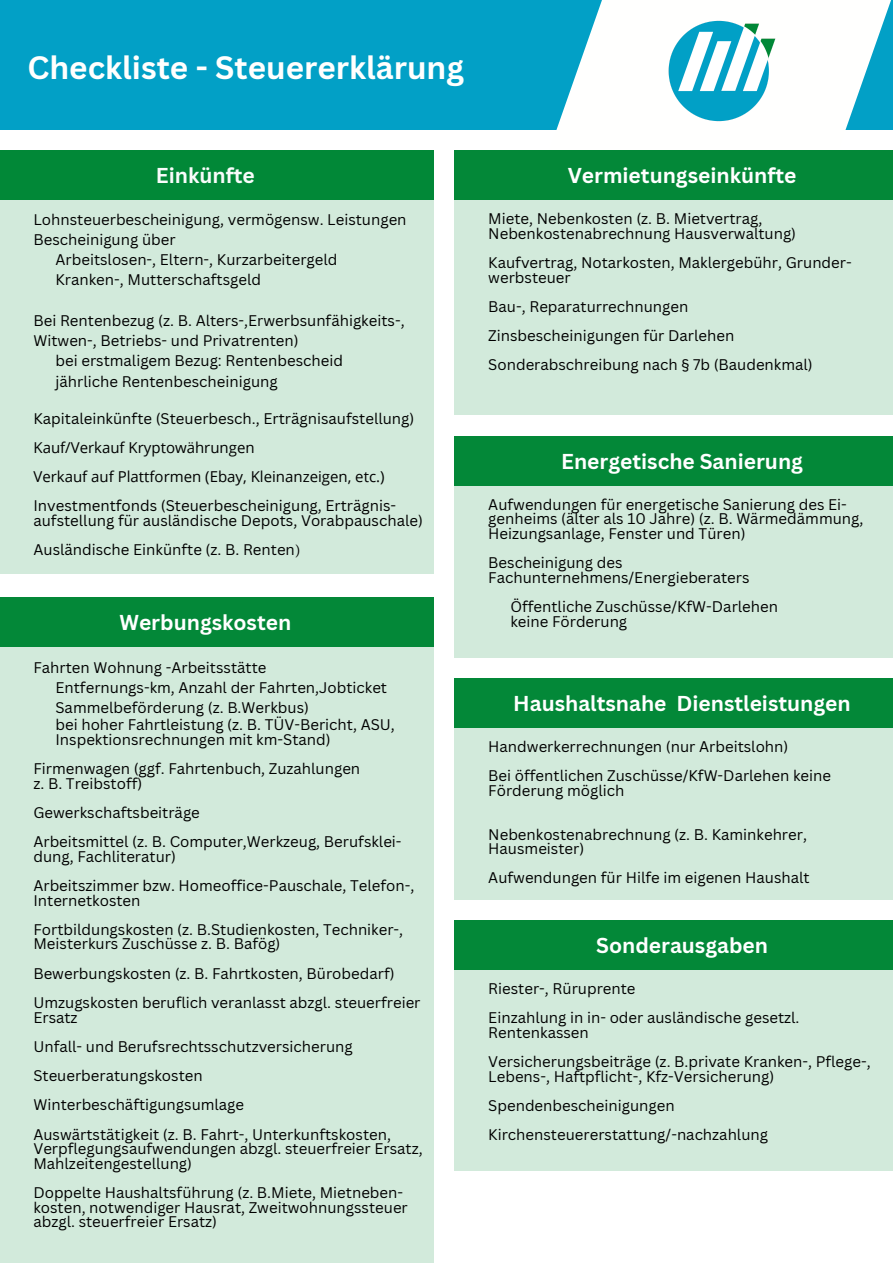
<style>
.page{position:relative;width:893px;height:1264px;background:#fff}
.page>*{position:absolute;margin:0;border:0;box-sizing:border-box;transform-origin:0 0}
.t1{font:700 31.5px "Canva Sans";color:#fffffe}
.t2{font:700 21px "Canva Sans";color:#fff}
.t3{font:700 21px "Canva Sans";color:#f9fcfb}
.t4{font:15px/29.2px "Canva Sans";color:#000}
.t5{font:15px/29.2px "Open Sans";color:#000}
.s1{font-family:"Minion Pro"}
</style>
<div class="page">
<div style="left:0;top:150px;width:434px;height:50px;background:#018837"></div>
<div style="left:0;top:200px;width:434px;height:373px;background:#d2eadb"></div>
<div style="left:0;top:597px;width:434px;height:49px;background:#038838"></div>
<div style="left:0;top:644px;width:434px;height:618px;background:#d2eadb"></div>
<div style="left:454px;top:436px;width:438px;height:49px;background:#038838"></div>
<div style="left:454px;top:485px;width:438px;height:172px;background:#d2eadb"></div>
<div style="left:454px;top:678px;width:438px;height:49px;background:#038838"></div>
<div style="left:454px;top:727px;width:438px;height:172px;background:#d2eadb"></div>
<div style="left:454px;top:920px;width:438px;height:49px;background:#038838"></div>
<div style="left:454px;top:969px;width:438px;height:201px;background:#d2eadb"></div>
<div style="left:0;top:0;width:892px;height:129px;background:#02a0c6"></div>
<svg style="left:464px;top:0;width:428px;height:130px;fill:#fffffe"></svg>
<div style="left:454px;top:150px;width:438px;height:50px;background:#038838"></div>
<div style="left:454px;top:200px;width:438px;height:214px;background:#d2eadb"></div>
<img style="left:667px;top:16px;width:109px;height:109px">
<h1 class="t1" style="left:27px;top:45px;width:438px">Checkliste - Steuererklärung</h1>
<h2 class="t3" style="left:156px;top:161px;width:100px">Einkünfte</h2>
<p class="t4" style="left:33px;top:204px;width:374px">Lohnsteuerbescheinigung, vermögensw. Leistungen</p>
<p class="t4" style="left:33px;top:224px;width:144px">Bescheinigung über</p>
<p class="t4" style="left:55px;top:245px;width:283px">Arbeitslosen-, Eltern-, Kurzarbeitergeld</p>
<p class="t4" style="left:55px;top:265px;width:207px">Kranken-, Mutterschaftsgeld</p>
<p class="t4" style="left:33px;top:305px;width:372px">Bei Rentenbezug (z. B. Alters-,Erwerbsunfähigkeits-,</p>
<p class="t4" style="left:33px;top:325px;width:267px">Witwen-, Betriebs- und Privatrenten)</p>
<p class="t4" style="left:55px;top:346px;width:289px">bei erstmaligem Bezug: Rentenbescheid</p>
<p class="t4" style="left:55px;top:366px;width:224px">jährliche Rentenbescheinigung</p>
<p class="t4" style="left:33px;top:403px;width:382px">Kapitaleinkünfte (Steuerbesch., Erträgnisaufstellung)</p>
<p class="t5" style="left:33px;top:432px;width:352px">Kauf/Verkauf Kryptowährungen<br>Verkauf auf Plattformen (Ebay, Kleinanzeigen, etc.)</p>
<p class="t4" style="left:33px;top:498px;width:391px;line-height:14.5px">Investmentfonds (Steuerbescheinigung, Erträgnis&shy;aufstellung für ausländische Depots, Vorabpauschale)</p>
<p class="t4" style="left:33px;top:535px;width:268px">Ausländische Einkünfte (z. B. Renten<span class="s1">)</span></p>
<h2 class="t2" style="left:119px;top:607px;width:173px">Werbungskosten</h2>
<p class="t4" style="left:55px;top:657px;width:333px;line-height:20.2px;text-indent:-22px">Fahrten Wohnung -Arbeitsstätte<br>Entfernungs-km, Anzahl der Fahrten,Jobticket<br>Sammelbeförderung (z. B.Werkbus)</p>
<p class="t4" style="left:55px;top:717px;width:341px;line-height:14.5px">bei hoher Fahrtleistung (z. B. TÜV-Bericht, ASU,<br>Inspektionsrechnungen mit km-Stand)</p>
<p class="t4" style="left:33px;top:761px;width:328px;line-height:14.5px">Firmenwagen (ggf. Fahrtenbuch, Zuzahlungen z. B. Treibstoff)</p>
<p class="t4" style="left:33px;top:797px;width:370px">Gewerkschaftsbeiträge<br>Arbeitsmittel (z. B. Computer,Werkzeug, Berufsklei-</p>
<p class="t4" style="left:33px;top:841px;width:382px">dung, Fachliteratur)<br>Arbeitszimmer bzw. Homeoffice-Pauschale, Telefon-,</p>
<p class="t4" style="left:33px;top:885px;width:371px">Internetkosten<br>Fortbildungskosten (z. B.Studienkosten, Techniker-,</p>
<p class="t4" style="left:33px;top:929px;width:388px">Meisterkurs Zuschüsse z. B. Bafög)<br>Bewerbungskosten (z. B. Fahrtkosten, Bürobedarf)<br>Umzugskosten beruflich veranlasst abzgl. steuerfreier</p>
<p class="t4" style="left:33px;top:1002px;width:359px">Ersatz<br>Unfall- und Berufsrechtsschutzversicherung Steuerberatungskosten Winterbeschäftigungsumlage<br>Auswärtstätigkeit (z. B. Fahrt-, Unterkunftskosten,</p>
<p class="t4" style="left:33px;top:1141px;width:391px;line-height:14.5px">Verpflegungsaufwendungen abzgl. steuerfreier Ersatz,<br>Mahlzeitengestellung)</p>
<p class="t4" style="left:33px;top:1184px;width:376px;line-height:14.5px">Doppelte Haushaltsführung (z. B.Miete, Mietneben&shy;kosten, notwendiger Hausrat, Zweitwohnungssteuer abzgl. steuerfreier Ersatz)</p>
<h2 class="t2" style="left:567px;top:161px;width:230px">Vermietungseinkünfte</h2>
<p class="t4" style="left:488px;top:211px;width:309px;line-height:14.5px">Miete, Nebenkosten (z. B. Mietvertrag,<br>Nebenkostenabrechnung Hausverwaltung)</p>
<p class="t4" style="left:488px;top:255px;width:365px;line-height:14.5px">Kaufvertrag, Notarkosten, Maklergebühr, Grunder&shy;werbsteuer</p>
<p class="t4" style="left:488px;top:291px;width:326px">Bau-, Reparaturrechnungen<br>Zinsbescheinigungen für Darlehen<br>Sonderabschreibung nach § 7b (Baudenkmal)</p>
<h2 class="t2" style="left:561px;top:446px;width:243px">Energetische Sanierung</h2>
<p class="t4" style="left:488px;top:496px;width:376px;line-height:14.5px">Aufwendungen für energetische Sanierung des Ei&shy;genheims (älter als 10 Jahre) (z. B. Wärmedämmung,<br>Heizungsanlage, Fenster und Türen)</p>
<p class="t4" style="left:488px;top:555px;width:263px;line-height:14.5px">Bescheinigung des<br>Fachunternehmens/Energieberaters</p>
<p class="t4" style="left:510px;top:599px;width:269px;line-height:14.5px">Öffentliche Zuschüsse/KfW-Darlehen keine Förderung</p>
<h2 class="t2" style="left:513px;top:688px;width:339px">Haushaltsnahe Dienstleistungen</h2>
<p class="t4" style="left:488px;top:731px;width:344px">Handwerkerrechnungen (nur Arbeitslohn)<br>Bei öffentlichen Zuschüsse/KfW-Darlehen keine</p>
<p class="t4" style="left:488px;top:775px;width:138px">Förderung möglich</p>
<p class="t4" style="left:488px;top:826px;width:320px;line-height:14.5px">Nebenkostenabrechnung (z. B. Kaminkehrer,<br>Hausmeister)</p>
<p class="t4" style="left:488px;top:862px;width:323px">Aufwendungen für Hilfe im eigenen Haushalt</p>
<h2 class="t2" style="left:596px;top:930px;width:173px">Sonderausgaben</h2>
<p class="t4" style="left:488px;top:973px;width:313px">Riester-, Rüruprente<br>Einzahlung in in- oder ausländische gesetzl.</p>
<p class="t4" style="left:488px;top:1017px;width:384px">Rentenkassen<br>Versicherungsbeiträge (z. B.private Kranken-, Pflege-,</p>
<p class="t4" style="left:488px;top:1061px;width:287px">Lebens-, Haftpflicht-, Kfz-Versicherung)<br>Spendenbescheinigungen<br>Kirchensteuererstattung/-nachzahlung</p>
</div>
